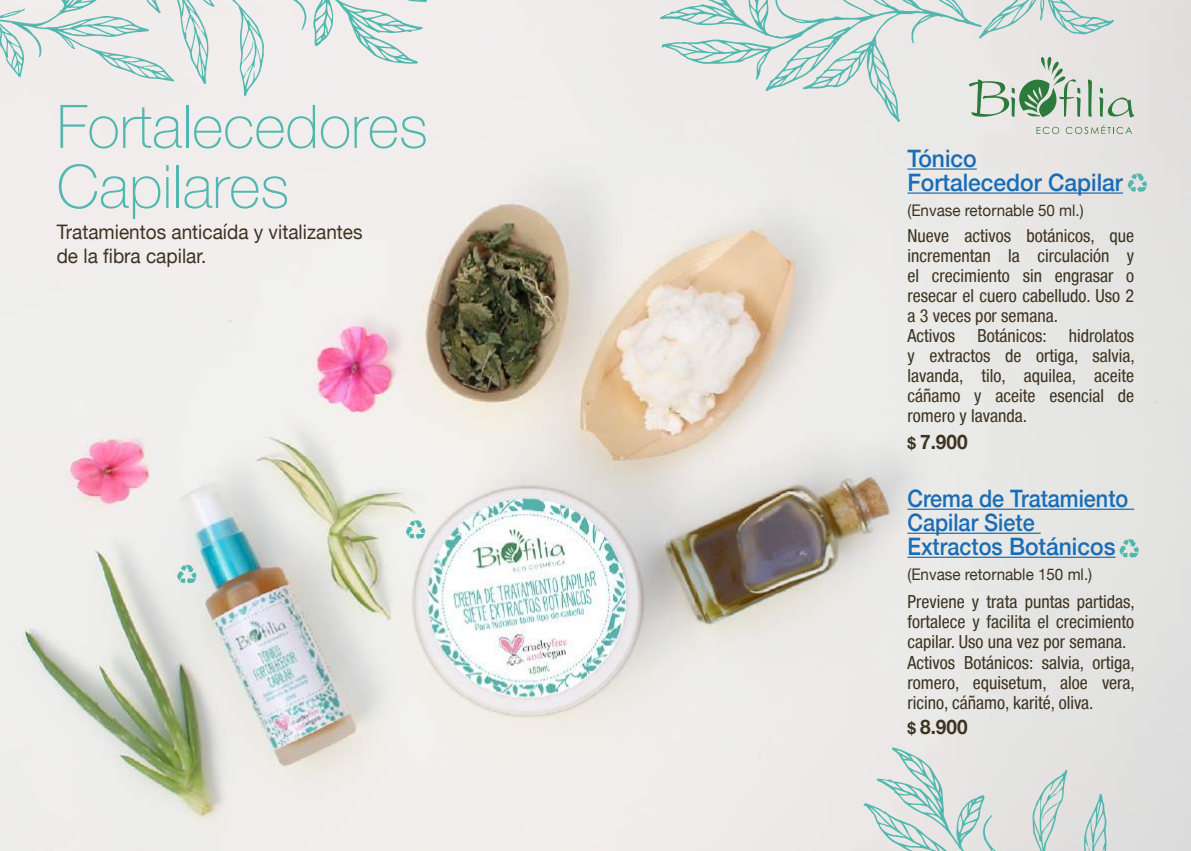
<style>
.page{position:relative;width:1191px;height:851px;background:#fff}
.page>*{position:absolute;margin:0;border:0;box-sizing:border-box;transform-origin:0 0}
.t1{font:100 60px/60px "Helvetica Neue LT Std";color:#51b8af}
.t2{font:500 24px/24px "Helvetica Neue";color:#196cb6;scale:.9 1}
.t3{font:500 24px/24px "Helvetica Neue";color:#196cb6;scale:.95 1}
.t4{font:20px/24px "Helvetica Neue";color:#3c3322;scale:.95 1}
.t5{font:700 20px "Helvetica Neue";color:#3c3322;scale:.95 1}
.t6{font:condensed 18px/20px "Helvetica Neue Condensed";color:#3c3322}
.t7{font:16px "Helvetica Neue";color:#3c3322;scale:.95 1}
.s1{font-size:16px}
</style>
<div class="page">
<img style="left:0;top:0;width:1191px;height:850px">
<hr style="left:907px;top:168px;width:69px;height:2px;background:#196cb6">
<hr style="left:907px;top:192px;width:216px;height:2px;background:#196cb6">
<hr style="left:907px;top:508px;width:227px;height:1px;background:#196cb6">
<hr style="left:907px;top:532px;width:133px;height:1px;background:#196cb6">
<hr style="left:907px;top:556px;width:208px;height:1px;background:#196cb6">
<svg style="left:863px;top:747px;width:286px;height:103px;background:#d5dedc"></svg>
<svg style="left:657px;top:0;width:477px;height:134px;background:#d7dfdb"></svg>
<svg style="left:0;top:0;width:427px;height:96px;background:#dde6e4"></svg>
<svg style="left:1127px;top:173px;width:20px;height:19px"></svg>
<svg style="left:406px;top:520px;width:20px;height:19px"></svg>
<svg style="left:177px;top:564px;width:20px;height:20px"></svg>
<svg style="left:1119px;top:539px;width:20px;height:19px"></svg>
<h1 class="t1" style="left:57px;top:96px;width:373px">Fortalecedores<br>Capilares</h1>
<p class="t4" style="left:57px;top:221px;width:323px">Tratamientos anticaída y vitalizantes de la fibra capilar.</p>
<h2 class="t3" style="left:907px;top:145px;width:228px">Tónico<br>Fortalecedor Capilar</h2>
<p class="t7" style="left:907px;top:198px;width:187px">(Envase retornable 50 ml.)</p>
<p class="t6" style="left:907px;top:225px;width:228px">Nueve activos botánicos, que incrementan la circulación y el crecimiento sin engrasar o resecar el cuero cabelludo. Uso 2 a 3 veces por semana.<br>Activos</p>
<p class="t6" style="left:907px;top:325px;width:229px;text-align:justify;text-indent:70px">Botánicos: hidrolatos y extractos de ortiga, salvia, lavanda, tilo, aquilea, aceite cáñamo y aceite esencial de romero y lavanda.</p>
<p class="t5" style="left:907px;top:426px;width:65px"><span class="s1">$</span> 7.900</p>
<h2 class="t2" style="left:907px;top:485px;width:247px">Crema de Tratamiento<br>Capilar Siete<br>Extractos Botánicos</h2>
<p class="t7" style="left:907px;top:563px;width:196px">(Envase retornable 150 ml.)</p>
<p class="t6" style="left:907px;top:592px;width:229px">Previene y trata puntas partidas, fortalece y facilita el crecimiento capilar. Uso una vez por semana.<br>Activos Botánicos: salvia, ortiga, romero, equisetum, aloe vera, ricino, cáñamo, karité, oliva.</p>
<p class="t5" style="left:907px;top:711px;width:65px"><span class="s1">$</span> 8.900</p>
</div>
